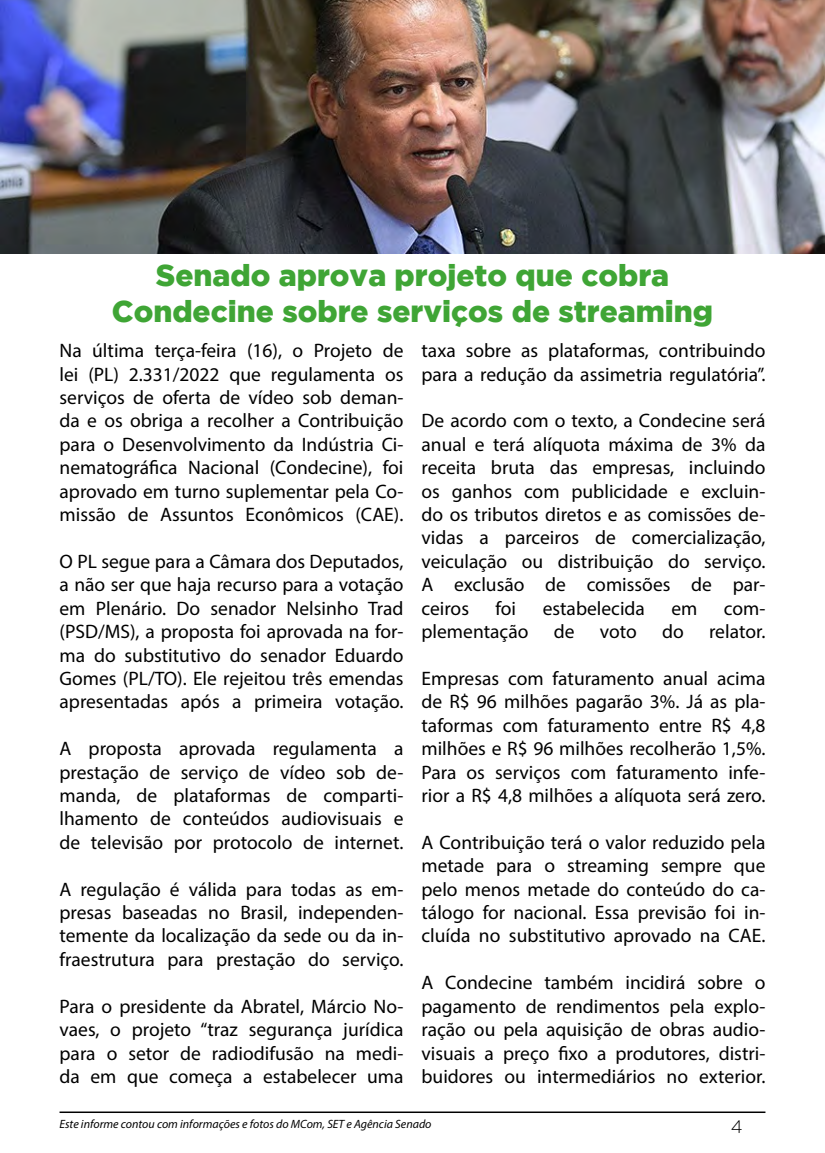
<style>
.page{position:relative;width:825px;height:1153px;background:#fff}
.page>*{position:absolute;margin:0;border:0;box-sizing:border-box;transform-origin:0 0}
.t1{font:900 30px/36px "Gotham";color:#3fa535;text-align:center}
.t2{font:19.5px/23.4px "Myriad Pro";color:#000;text-align:justify}
.t3{font:300 18px "Gotham Rounded";color:#000}
.t4{font:italic 12px "Myriad Pro";color:#000}
</style>
<div class="page">
<hr style="left:60px;top:1111px;width:705px;height:1px;background:#000">
<img style="left:0;top:0;width:825px;height:253px">
<h1 class="t1" style="left:112px;top:256px;width:603px">Senado aprova projeto que cobra<br>Condecine sobre serviços de streaming</h1>
<p class="t2" style="left:60px;top:338px;width:345px">Na última terça-feira (16), o Projeto de lei (PL) 2.331/2022 que regulamenta os serviços de oferta de vídeo sob deman&shy;da e os obriga a recolher a Contribuição para o Desenvolvimento da Indústria Ci&shy;nematográfica Nacional (Condecine), foi aprovado em turno suplementar pela Co&shy;missão de Assuntos Econômicos (CAE).</p>
<p class="t2" style="left:60px;top:549px;width:345px">O PL segue para a Câmara dos Deputados, a não ser que haja recurso para a votação em Plenário. Do senador Nelsinho Trad (PSD/MS), a proposta foi aprovada na for&shy;ma do substitutivo do senador Eduardo Gomes (PL/TO). Ele rejeitou três emendas apresentadas após a primeira votação.</p>
<p class="t2" style="left:60px;top:736px;width:345px">A proposta aprovada regulamenta a prestação de serviço de vídeo sob de&shy;manda, de plataformas de comparti&shy;lhamento de conteúdos audiovisuais e de televisão por protocolo de internet.</p>
<p class="t2" style="left:60px;top:877px;width:345px">A regulação é válida para todas as em&shy;presas baseadas no Brasil, independen&shy;temente da localização da sede ou da in&shy;fraestrutura para prestação do serviço.</p>
<p class="t2" style="left:60px;top:994px;width:345px">Para o presidente da Abratel, Márcio No&shy;vaes, o projeto “traz segurança jurídica para o setor de radiodifusão na medi&shy;da em que começa a estabelecer uma</p>
<p class="t2" style="left:421px;top:338px;width:345px">taxa sobre as plataformas, contribuindo para a redução da assimetria regulatória”.</p>
<p class="t2" style="left:421px;top:409px;width:345px">De acordo com o texto, a Condecine será anual e terá alíquota máxima de 3% da receita bruta das empresas, incluindo os ganhos com publicidade e excluin&shy;do os tributos diretos e as comissões de&shy;vidas a parceiros de comercialização, veiculação ou distribuição do serviço.<br>A exclusão de comissões de par&shy;ceiros</p>
<p class="t2" style="left:495px;top:596px;width:22px">foi</p>
<p class="t2" style="left:543px;top:596px;width:104px">estabelecida</p>
<p class="t2" style="left:671px;top:596px;width:28px">em</p>
<p class="t2" style="left:724px;top:596px;width:43px">com-</p>
<p class="t2" style="left:421px;top:619px;width:108px">plementação</p>
<p class="t2" style="left:554px;top:619px;width:22px">de</p>
<p class="t2" style="left:600px;top:619px;width:38px">voto</p>
<p class="t2" style="left:662px;top:619px;width:23px">do</p>
<p class="t2" style="left:709px;top:619px;width:58px">relator.</p>
<p class="t2" style="left:421px;top:666px;width:345px">Empresas com faturamento anual acima de R$ 96 milhões pagarão 3%. Já as pla&shy;taformas com faturamento entre R$ 4,8 milhões e R$ 96 milhões recolherão 1,5%.<br>Para os serviços com faturamento infe&shy;rior a R$ 4,8 milhões a alíquota será zero.</p>
<p class="t2" style="left:421px;top:830px;width:345px">A Contribuição terá o valor reduzido pela metade para o streaming sempre que pelo menos metade do conteúdo do ca&shy;tálogo for nacional. Essa previsão foi in&shy;cluída no substitutivo aprovado na CAE.</p>
<p class="t2" style="left:421px;top:970px;width:345px">A Condecine também incidirá sobre o pagamento de rendimentos pela explo&shy;ração ou pela aquisição de obras audio&shy;visuais a preço fixo a produtores, distri&shy;buidores ou intermediários no exterior.</p>
<p class="t4" style="left:60px;top:1116px;width:374px">Este informe contou com informações e fotos do MCom, SET e Agência Senado</p>
<p class="t3" style="left:731px;top:1114px;width:13px">4</p>
</div>
